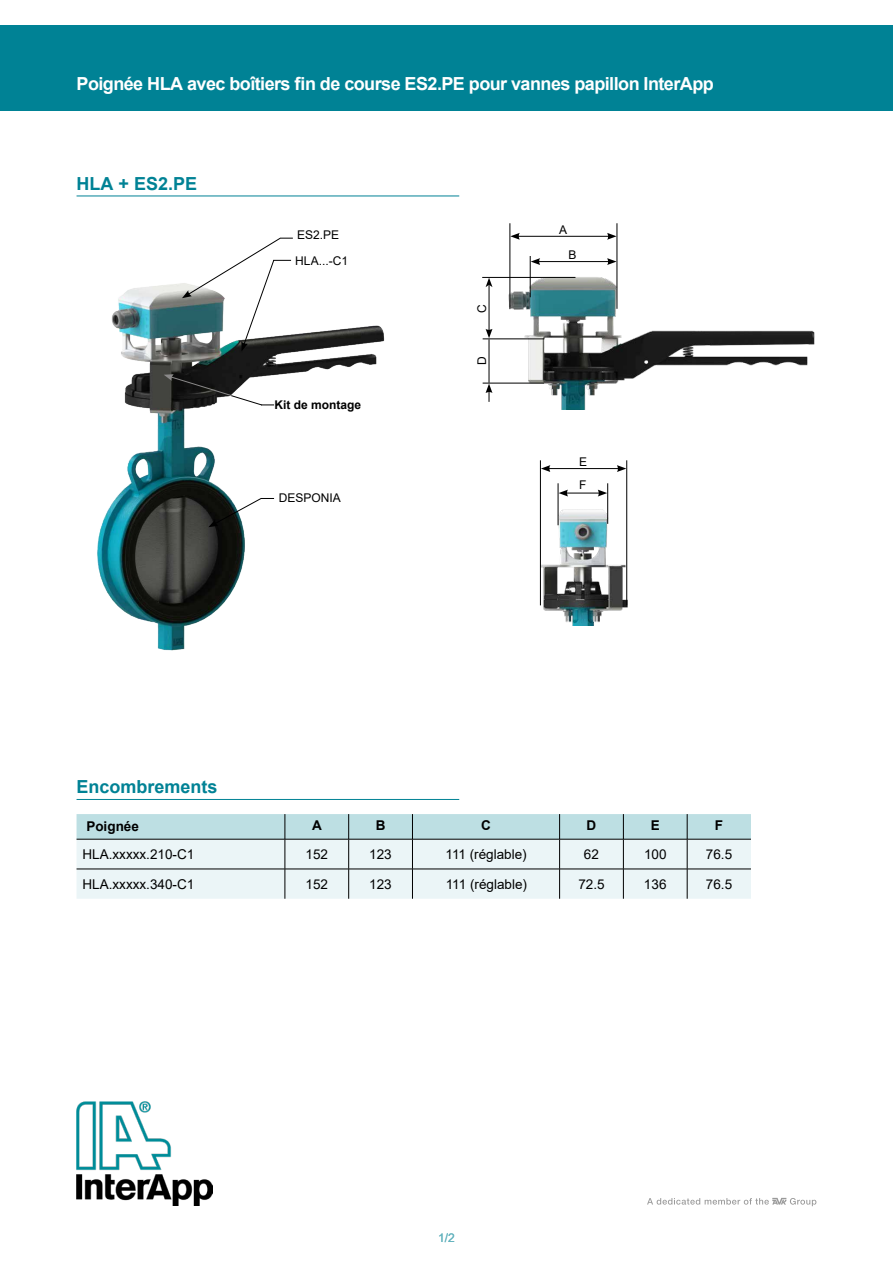
<style>
.page{position:relative;width:893px;height:1263px;background:#fff}
.page>*{position:absolute;margin:0;border:0;box-sizing:border-box;transform-origin:0 0}
.t1{font:700 18px "Arial";letter-spacing:-.03em;color:#fff}
.t2{font:700 18px "Arial";color:#008295}
.t3{font:13.5px "Arial";color:#000}
.t4{font:700 13.5px "Arial";color:#000}
.t5{font:12px/23.4px "Arial";color:#000}
.t6{font:700 12px "Arial";color:#000}
.t7{font:12px "Arial";color:#66b4bf}
</style>
<div class="page">
<img style="left:77px;top:1101px;width:136px;height:105px">
<div style="left:0;top:26px;width:893px;height:85px;background:#008295"></div>
<svg style="left:647px;top:1198px;width:169px;height:8px"></svg>
<img style="left:97px;top:283px;width:288px;height:368px">
<svg style="left:182px;top:237px;width:111px;height:114px"></svg>
<svg style="left:208px;top:497px;width:66px;height:30px"></svg>
<img style="left:503px;top:266px;width:312px;height:143px">
<hr style="left:530px;top:256px;width:1px;height:41px;background:#000">
<hr style="left:509px;top:223px;width:1px;height:86px;background:#000">
<hr style="left:617px;top:223px;width:1px;height:86px;background:#000">
<hr style="left:482px;top:277px;width:93px;height:1px;background:#000">
<hr style="left:483px;top:338px;width:61px;height:1px;background:#000">
<hr style="left:483px;top:383px;width:61px;height:1px;background:#000">
<hr style="left:538px;top:261px;width:71px;height:1px;background:#000">
<svg style="left:531px;top:258px;width:9px;height:7px"></svg>
<svg style="left:607px;top:258px;width:10px;height:7px"></svg>
<hr style="left:517px;top:236px;width:92px;height:1px;background:#000">
<svg style="left:510px;top:233px;width:10px;height:7px"></svg>
<svg style="left:607px;top:233px;width:10px;height:7px"></svg>
<hr style="left:489px;top:285px;width:1px;height:46px;background:#000">
<svg style="left:486px;top:278px;width:6px;height:9px"></svg>
<svg style="left:486px;top:329px;width:6px;height:9px"></svg>
<svg style="left:486px;top:384px;width:6px;height:18px"></svg>
<hr style="left:489px;top:339px;width:1px;height:44px;background:#000">
<hr style="left:77px;top:196px;width:382px;height:1px;background:#008295">
<img style="left:539px;top:507px;width:89px;height:119px">
<hr style="left:540px;top:460px;width:1px;height:145px;background:#000">
<hr style="left:558px;top:483px;width:1px;height:42px;background:#000">
<hr style="left:626px;top:460px;width:1px;height:145px;background:#000">
<hr style="left:548px;top:468px;width:71px;height:1px;background:#000">
<svg style="left:541px;top:465px;width:9px;height:7px"></svg>
<svg style="left:617px;top:465px;width:9px;height:7px"></svg>
<hr style="left:566px;top:493px;width:34px;height:1px;background:#000">
<svg style="left:558px;top:490px;width:10px;height:6px"></svg>
<svg style="left:598px;top:490px;width:9px;height:6px"></svg>
<hr style="left:607px;top:483px;width:1px;height:41px;background:#000">
<svg style="left:164px;top:374px;width:110px;height:32px"></svg>
<svg style="left:77px;top:814px;width:674px;height:85px;background:#daebed"></svg>
<hr style="left:77px;top:839px;width:208px;height:1px;background:#000">
<hr style="left:285px;top:839px;width:64px;height:1px;background:#000">
<hr style="left:285px;top:839px;width:1px;height:30px;background:#000">
<hr style="left:349px;top:839px;width:63px;height:1px;background:#000">
<hr style="left:348px;top:839px;width:1px;height:30px;background:#000">
<hr style="left:412px;top:839px;width:148px;height:1px;background:#000">
<hr style="left:412px;top:839px;width:1px;height:30px;background:#000">
<hr style="left:560px;top:839px;width:63px;height:1px;background:#000">
<hr style="left:559px;top:839px;width:1px;height:30px;background:#000">
<hr style="left:623px;top:839px;width:64px;height:1px;background:#000">
<hr style="left:623px;top:839px;width:1px;height:30px;background:#000">
<hr style="left:687px;top:839px;width:64px;height:1px;background:#000">
<hr style="left:687px;top:839px;width:1px;height:30px;background:#000">
<hr style="left:77px;top:869px;width:208px;height:1px;background:#000">
<hr style="left:285px;top:869px;width:64px;height:1px;background:#000">
<hr style="left:285px;top:869px;width:1px;height:30px;background:#000">
<hr style="left:349px;top:869px;width:63px;height:1px;background:#000">
<hr style="left:348px;top:869px;width:1px;height:30px;background:#000">
<hr style="left:412px;top:869px;width:148px;height:1px;background:#000">
<hr style="left:412px;top:869px;width:1px;height:30px;background:#000">
<hr style="left:560px;top:869px;width:63px;height:1px;background:#000">
<hr style="left:559px;top:869px;width:1px;height:30px;background:#000">
<hr style="left:623px;top:869px;width:64px;height:1px;background:#000">
<hr style="left:623px;top:869px;width:1px;height:30px;background:#000">
<hr style="left:687px;top:869px;width:64px;height:1px;background:#000">
<hr style="left:687px;top:869px;width:1px;height:30px;background:#000">
<hr style="left:77px;top:799px;width:382px;height:1px;background:#008295">
<h1 class="t1" style="left:77px;top:71px;width:639px">Poignée HLA avec boîtiers fin de course ES2.PE pour vannes papillon InterApp</h1>
<h1 class="t2" style="left:77px;top:171px;width:122px">HLA + ES2.PE</h1>
<p class="t5" style="left:297px;top:223px;width:44px">ES2.PE</p>
<p class="t5" style="left:295px;top:249px;width:54px">HLA...-C1</p>
<p class="t6" style="left:274px;top:396px;width:88px">Kit de montage</p>
<p class="t5" style="left:279px;top:486px;width:64px">DESPONIA</p>
<p class="t5" style="left:470px;top:312px;width:10px;rotate:-90deg">C</p>
<p class="t5" style="left:470px;top:365px;width:10px;rotate:-90deg">D</p>
<p class="t5" style="left:559px;top:218px;width:10px">A</p>
<p class="t5" style="left:568px;top:243px;width:10px">B</p>
<p class="t5" style="left:579px;top:450px;width:10px">E<br>F</p>
<h1 class="t2" style="left:77px;top:774px;width:143px">Encombrements</h1>
<p class="t4" style="left:86px;top:817px;width:54px">Poignée</p>
<p class="t4" style="left:312px;top:816px;width:11px">A</p>
<p class="t4" style="left:376px;top:816px;width:11px">B</p>
<p class="t4" style="left:481px;top:816px;width:11px">C</p>
<p class="t4" style="left:587px;top:816px;width:11px">D</p>
<p class="t4" style="left:651px;top:816px;width:11px">E</p>
<p class="t4" style="left:715px;top:816px;width:10px">F</p>
<p class="t3" style="left:445px;top:845px;width:83px">111 (réglable)</p>
<p class="t3" style="left:446px;top:875px;width:83px">111 (réglable)</p>
<p class="t3" style="left:83px;top:845px;width:113px">HLA.xxxxx.210-C1</p>
<p class="t3" style="left:306px;top:845px;width:24px">152</p>
<p class="t3" style="left:369px;top:845px;width:24px">123</p>
<p class="t3" style="left:584px;top:845px;width:17px">62</p>
<p class="t3" style="left:644px;top:845px;width:24px">100</p>
<p class="t3" style="left:706px;top:845px;width:28px">76.5</p>
<p class="t3" style="left:83px;top:875px;width:113px">HLA.xxxxx.340-C1</p>
<p class="t3" style="left:305px;top:875px;width:24px">152</p>
<p class="t3" style="left:369px;top:875px;width:24px">123</p>
<p class="t3" style="left:578px;top:875px;width:28px">72.5</p>
<p class="t3" style="left:644px;top:875px;width:24px">136</p>
<p class="t3" style="left:706px;top:875px;width:28px">76.5</p>
<p class="t7" style="left:438px;top:1229px;width:18px">1/2</p>
</div>
